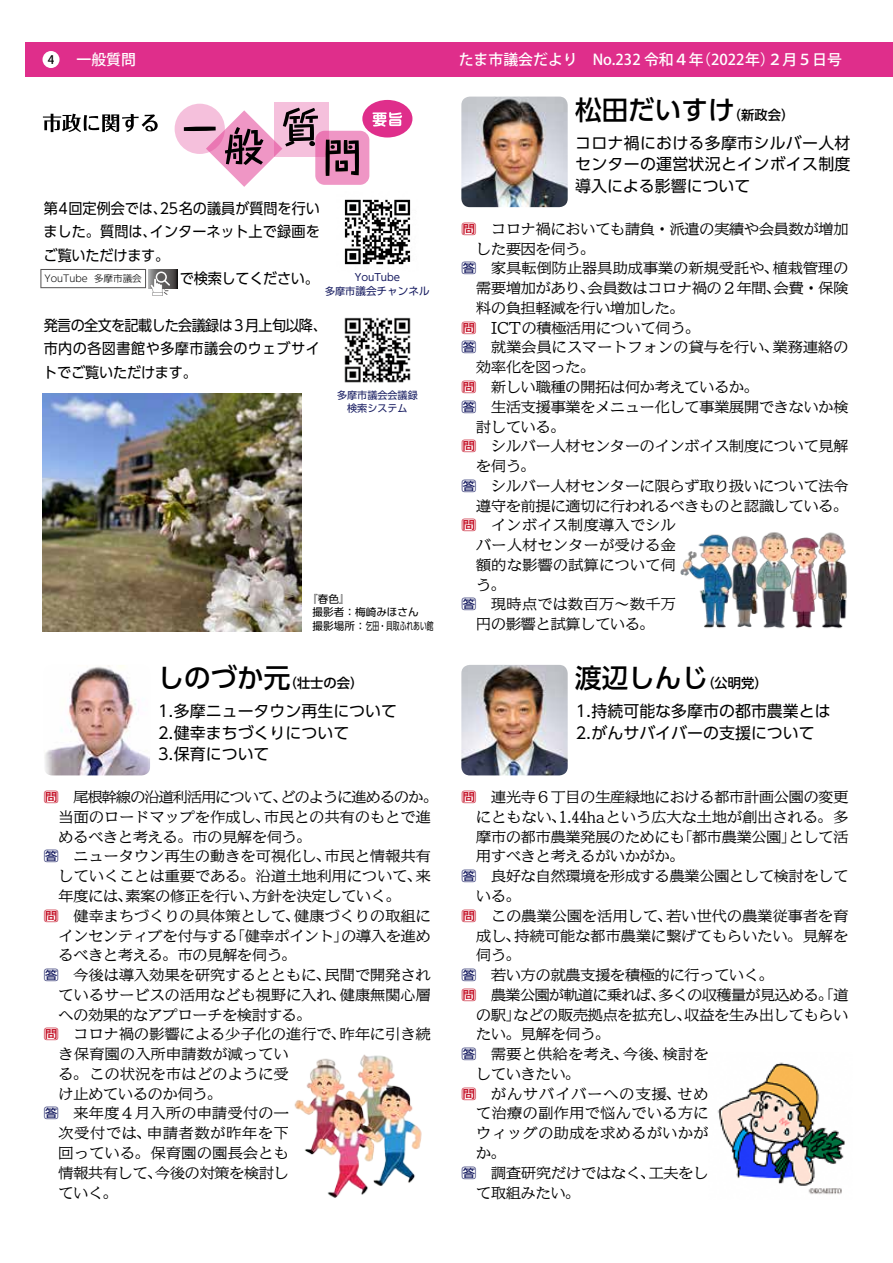
<style>
.page{position:relative;width:893px;height:1263px;background:#fff}
.page>*{position:absolute;margin:0;border:0;box-sizing:border-box;transform-origin:0 0}
.t1{font:500 26.55px "UD Shin Go Pro";color:#000}
.t2{font:15.9px/21.3px "UD Shin Go Pro";color:#000}
.t3{font:14.85px/23.4px "UD Shin Go Pro";letter-spacing:-.005em;color:#000;scale:.95 1}
.t4{font:500 14.85px "Koz Go Pro";color:#fff}
.t5{font:13.35px "Iwa UD Nw M Pro Mp";color:#000;scale:1.11 1}
.t6{font:13.35px "Iwa UD Nw M Pro Mp";letter-spacing:.02em;color:#000;scale:1.11 1}
.t7{font:13.35px "Iwa UD Nw M Pro Mp";letter-spacing:.035em;color:#000;scale:1.11 1}
.t8{font:13.35px "Iwa UD Nw M Pro Mp";letter-spacing:.045em;color:#000;scale:1.11 1}
.t9{font:13.35px "Iwa UD Nw M Pro Mp";letter-spacing:-.025em;color:#000;scale:1.11 1}
.t10{font:13.35px "Iwa UD Nw M Pro Mp";letter-spacing:-.045em;color:#000;scale:1.11 1}
.t11{font:13.35px "Iwa UD Nw M Pro Mp";letter-spacing:.04em;color:#000;scale:1.11 1}
.t12{font:13.35px "Iwa UD Nw M Pro Mp";letter-spacing:.08em;color:#000;scale:1.11 1}
.t13{font:13.35px "Iwa UD Nw M Pro Mp";letter-spacing:.065em;color:#000;scale:1.11 1}
.t14{font:500 13.35px "UD Shin Go Pro";color:#000}
.t15{font:500 11.7px "Koz Go Pro";color:#000}
.t16{font:10.65px/13.8px "UD Shin Go Pro";color:#000}
.t17{font:10.65px "UD Shin Go Pro";color:#171c61}
.t18{font:10.05px/13.2px "UD Shin Go Pro";color:#171c61;text-align:center}
.t19{font:300 9.6px "UD Shin Go Pro";color:#000}
.s1{font-size:13.35px}
.s2{font-size:10.05px}
.s3{font-size:26.55px}
.s4{font-family:"Iwa UD Nw G Pro Dp";color:#c30d23}
.s5{font-family:"Iwa UD Nw G Pro Dp";color:#171c61}
</style>
<div class="page">
<div style="left:26px;top:43px;width:867px;height:34px;background:#df2e8b"></div>
<div style="left:43px;top:51px;width:17px;height:17px;background:#fff;border-radius:50%"></div>
<svg style="left:170px;top:269px;width:8px;height:19px"></svg>
<svg style="left:40px;top:269px;width:130px;height:26px"></svg>
<img style="left:344px;top:199px;width:67px;height:66px">
<div style="left:175px;top:104px;width:50px;height:50px;background:#f5c0dc;border-radius:50%"></div>
<div style="left:274px;top:102px;width:54px;height:54px;background:#f5c0dc"></div>
<svg style="left:315px;top:131px;width:54px;height:54px;background:#ec90c0"></svg>
<svg style="left:184px;top:108px;width:134px;height:79px"></svg>
<svg style="left:43px;top:114px;width:115px;height:18px"></svg>
<svg style="left:326px;top:140px;width:33px;height:36px"></svg>
<div style="left:362px;top:100px;width:50px;height:38px;background:#df2e8b;border-radius:50%"></div>
<svg style="left:372px;top:112px;width:30px;height:15px"></svg>
<img style="left:344px;top:317px;width:67px;height:66px">
<img style="left:461px;top:665px;width:107px;height:110px">
<img style="left:461px;top:97px;width:107px;height:110px">
<img style="left:44px;top:665px;width:106px;height:110px">
<img style="left:43px;top:393px;width:259px;height:238px">
<img style="left:680px;top:532px;width:167px;height:97px">
<img style="left:717px;top:1062px;width:128px;height:133px">
<img style="left:294px;top:1054px;width:128px;height:144px">
<p class="t15" style="left:48px;top:52px;width:8px">4</p>
<p class="t4" style="left:77px;top:50px;width:61px">一般質問</p>
<p class="t4" style="left:459px;top:50px;width:385px">たま市議会だより　No.232 令和４年（2022年）２月５日号</p>
<h1 class="t1" style="left:575px;top:88px;width:221px">松田だいすけ<span class="s1">（新政会）</span></h1>
<p class="t3" style="left:44px;top:196px;width:292px">第4回定例会では、25名の議員が質問を行い</p>
<p class="t3" style="left:44px;top:220px;width:292px">ました。質問は、インターネット上で録画を</p>
<p class="t3" style="left:44px;top:243px;width:134px">ご覧いただけます。</p>
<p class="t3" style="left:180px;top:266px;width:148px">で検索してください。</p>
<p class="t3" style="left:43px;top:313px;width:300px">発言の全文を記載した会議録は３月上旬以降、市内の各図書館や多摩市議会のウェブサイトでご覧いただけます。</p>
<p class="t19" style="left:45px;top:270px;width:99px">YouTube 多摩市議会</p>
<p class="t18" style="left:355px;top:271px;width:47px">YouTube</p>
<p class="t17" style="left:325px;top:282px;width:106px"><span class="s2">多摩市</span>議会チャンネル</p>
<p class="t18" style="left:337px;top:388px;width:82px">多摩市議会会議録検索システム</p>
<p class="t16" style="left:313px;top:591px;width:123px;text-indent:-5px">『春色』<br>撮影者：梅崎みほさん　撮影場所：乞田・貝取ふれあい館</p>
<p class="t14" style="left:157px;top:672px;width:207px"><span class="s3">しのづか元</span>（壮士の会）</p>
<p class="t2" style="left:158px;top:700px;width:240px">1.多摩ニュータウン再生について<br>2.健幸まちづくりについて<br>3.保育について</p>
<p class="t10" style="left:44px;top:785px;width:357px"><span class="s4">問</span>　尾根幹線の沿道利活用について、どのように進めるのか。</p>
<p class="t6" style="left:59px;top:805px;width:337px">当面のロードマップを作成し、市民との共有のもとで進</p>
<p class="t5" style="left:59px;top:825px;width:229px">めるべきと考える。市の見解を伺う。</p>
<p class="t6" style="left:44px;top:845px;width:350px"><span class="s5">答</span>　ニュータウン再生の動きを可視化し、市民と情報共有</p>
<p class="t6" style="left:59px;top:864px;width:337px">していくことは重要である。沿道土地利用について、来</p>
<p class="t5" style="left:59px;top:884px;width:310px">年度には、素案の修正を行い、方針を決定していく。</p>
<p class="t6" style="left:44px;top:904px;width:350px"><span class="s4">問</span>　健幸まちづくりの具体策として、健康づくりの取組に</p>
<p class="t5" style="left:59px;top:924px;width:337px">インセンティブを付与する「健幸ポイント」の導入を進め</p>
<p class="t5" style="left:59px;top:944px;width:216px">るべきと考える。市の見解を伺う。</p>
<p class="t6" style="left:44px;top:963px;width:350px"><span class="s5">答</span>　今後は導入効果を研究するとともに、民間で開発され</p>
<p class="t6" style="left:59px;top:983px;width:337px">ているサービスの活用なども視野に入れ、健康無関心層</p>
<p class="t5" style="left:59px;top:1003px;width:229px">への効果的なアプローチを検討する。</p>
<p class="t6" style="left:44px;top:1023px;width:350px"><span class="s4">問</span>　コロナ禍の影響による少子化の進行で、昨年に引き続</p>
<p class="t7" style="left:59px;top:1042px;width:209px">き保育園の入所申請数が減ってい</p>
<p class="t7" style="left:59px;top:1062px;width:209px">る。この状況を市はどのように受</p>
<p class="t5" style="left:59px;top:1082px;width:149px">け止めているのか伺う。</p>
<p class="t7" style="left:44px;top:1102px;width:222px"><span class="s5">答</span>　来年度４月入所の申請受付の一</p>
<p class="t13" style="left:59px;top:1121px;width:209px">次受付では、申請者数が昨年を下</p>
<p class="t7" style="left:59px;top:1141px;width:209px">回っている。保育園の園長会とも</p>
<p class="t5" style="left:59px;top:1161px;width:209px">情報共有して、今後の対策を検討し</p>
<p class="t5" style="left:59px;top:1181px;width:55px">ていく。</p>
<p class="t2" style="left:575px;top:132px;width:277px;text-align:justify">コロナ禍における多摩市シルバー人材センターの運営状況とインボイス制度導入による影響について</p>
<p class="t5" style="left:461px;top:217px;width:350px"><span class="s4">問</span>　コロナ禍においても請負・派遣の実績や会員数が増加</p>
<p class="t5" style="left:476px;top:237px;width:109px">した要因を伺う。</p>
<p class="t6" style="left:461px;top:257px;width:350px"><span class="s5">答</span>　家具転倒防止器具助成事業の新規受託や、植栽管理の</p>
<p class="t5" style="left:476px;top:276px;width:337px">需要増加があり、会員数はコロナ禍の２年間、会費・保険</p>
<p class="t5" style="left:476px;top:296px;width:189px">料の負担軽減を行い増加した。</p>
<p class="t5" style="left:461px;top:316px;width:217px"><span class="s4">問</span>　ICTの積極活用について伺う。</p>
<p class="t6" style="left:461px;top:336px;width:350px"><span class="s5">答</span>　就業会員にスマートフォンの貸与を行い、業務連絡の</p>
<p class="t5" style="left:476px;top:356px;width:109px">効率化を図った。</p>
<p class="t5" style="left:461px;top:375px;width:270px"><span class="s4">問</span>　新しい職種の開拓は何か考えているか。</p>
<p class="t5" style="left:461px;top:395px;width:350px"><span class="s5">答</span>　生活支援事業をメニュー化して事業展開できないか検</p>
<p class="t5" style="left:476px;top:415px;width:82px">討している。</p>
<p class="t5" style="left:461px;top:435px;width:350px"><span class="s4">問</span>　シルバー人材センターのインボイス制度について見解</p>
<p class="t5" style="left:476px;top:454px;width:55px">を伺う。</p>
<p class="t5" style="left:461px;top:474px;width:350px"><span class="s5">答</span>　シルバー人材センターに限らず取り扱いについて法令</p>
<p class="t5" style="left:476px;top:494px;width:337px">遵守を前提に適切に行われるべきものと認識している。</p>
<p class="t7" style="left:461px;top:514px;width:195px"><span class="s4">問</span>　インボイス制度導入でシル</p>
<p class="t7" style="left:476px;top:533px;width:181px">バー人材センターが受ける金</p>
<p class="t7" style="left:476px;top:553px;width:181px">額的な影響の試算について伺</p>
<p class="t5" style="left:476px;top:573px;width:28px">う。</p>
<p class="t7" style="left:461px;top:593px;width:195px"><span class="s5">答</span>　現時点では数百万～数千万</p>
<p class="t5" style="left:476px;top:613px;width:162px">円の影響と試算している。</p>
<h1 class="t1" style="left:575px;top:657px;width:194px">渡辺しんじ<span class="s1">（公明党）</span></h1>
<p class="t2" style="left:576px;top:700px;width:256px">1.持続可能な多摩市の都市農業とは<br>2.がんサバイバーの支援について</p>
<p class="t5" style="left:461px;top:785px;width:350px"><span class="s4">問</span>　連光寺６丁目の生産緑地における都市計画公園の変更</p>
<p class="t6" style="left:476px;top:805px;width:337px">にともない、1.44haという広大な土地が創出される。多</p>
<p class="t5" style="left:476px;top:825px;width:337px">摩市の都市農業発展のためにも「都市農業公園」として活</p>
<p class="t5" style="left:476px;top:845px;width:189px">用すべきと考えるがいかがか。</p>
<p class="t5" style="left:461px;top:864px;width:350px"><span class="s5">答</span>　良好な自然環境を形成する農業公園として検討をして</p>
<p class="t5" style="left:476px;top:884px;width:42px">いる。</p>
<p class="t6" style="left:461px;top:904px;width:350px"><span class="s4">問</span>　この農業公園を活用して、若い世代の農業従事者を育</p>
<p class="t6" style="left:476px;top:924px;width:337px">成し、持続可能な都市農業に繋げてもらいたい。見解を</p>
<p class="t5" style="left:476px;top:944px;width:42px">伺う。</p>
<p class="t5" style="left:461px;top:963px;width:283px"><span class="s5">答</span>　若い方の就農支援を積極的に行っていく。</p>
<p class="t9" style="left:461px;top:983px;width:350px"><span class="s4">問</span>　農業公園が軌道に乗れば、多くの収穫量が見込める。「道</p>
<p class="t5" style="left:476px;top:1003px;width:337px">の駅」などの販売拠点を拡充し、収益を生み出してもらい</p>
<p class="t5" style="left:476px;top:1023px;width:122px">たい。見解を伺う。</p>
<p class="t11" style="left:461px;top:1042px;width:224px"><span class="s5">答</span>　需要と供給を考え、今後、検討を</p>
<p class="t5" style="left:476px;top:1062px;width:95px">していきたい。</p>
<p class="t12" style="left:461px;top:1082px;width:224px"><span class="s4">問</span>　がんサバイバーへの支援、せめ</p>
<p class="t8" style="left:476px;top:1102px;width:211px">て治療の副作用で悩んでいる方に</p>
<p class="t8" style="left:476px;top:1121px;width:211px">ウィッグの助成を求めるがいかが</p>
<p class="t5" style="left:476px;top:1141px;width:28px">か。</p>
<p class="t5" style="left:461px;top:1161px;width:224px"><span class="s5">答</span>　調査研究だけではなく、工夫をし</p>
<p class="t5" style="left:476px;top:1181px;width:95px">て取組みたい。</p>
</div>
